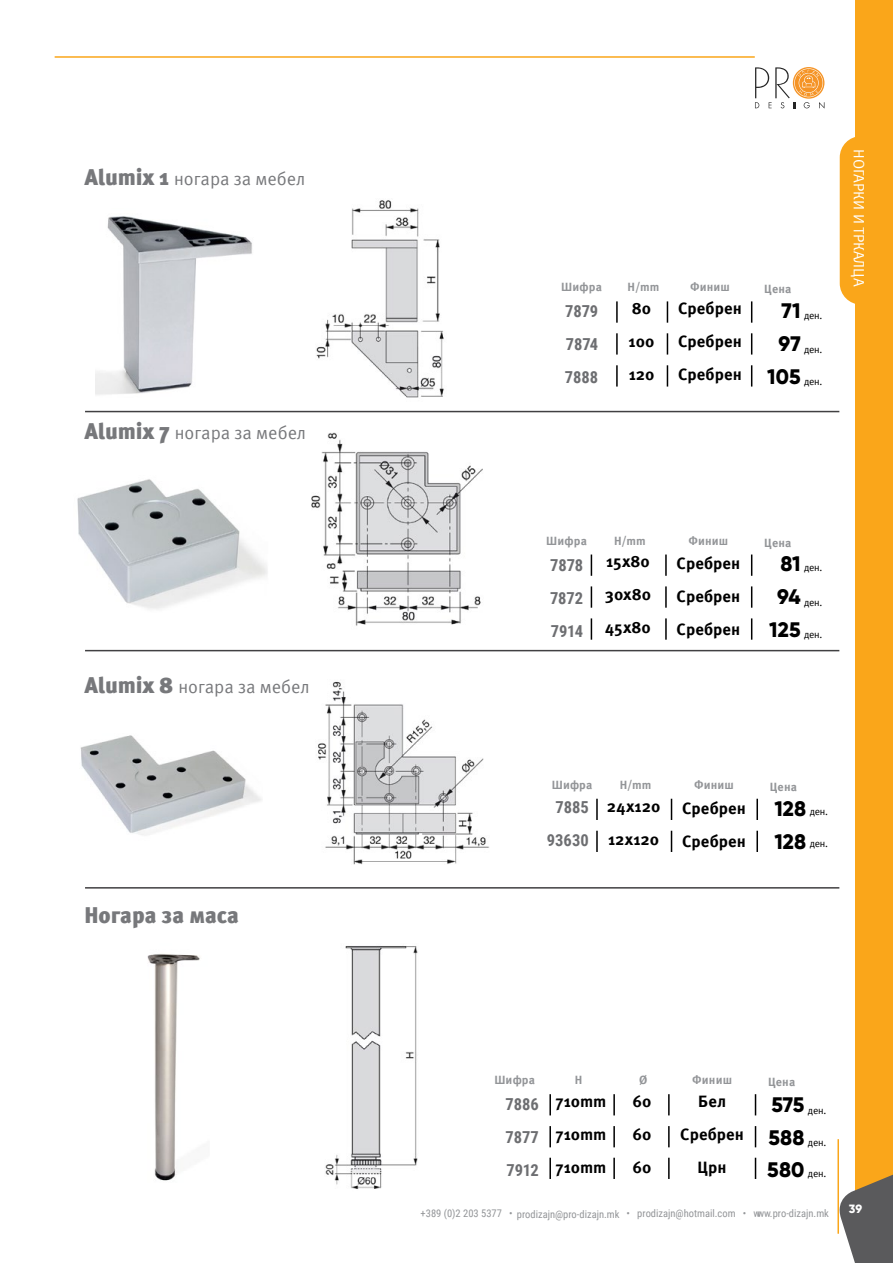
<style>
.page{position:relative;width:893px;height:1263px;background:#fff}
.page>*{position:absolute;margin:0;border:0;box-sizing:border-box;transform-origin:0 0}
.t1{font:900 22.5px "Meta Pro";color:#77787b}
.t2{font:800 21px/33px "Gilroy";letter-spacing:.005em;color:#000;text-align:right}
.t3{font:18px "Meta Pro";color:#77787b}
.t4{font:700 16.5px/33px "Meta Pro";letter-spacing:.005em;color:#000;text-align:justify}
.t5{font:700 16.5px/33px "Roboto Condensed";letter-spacing:-.005em;color:#6d6e71;text-align:justify}
.t6{font:15px "Meta Pro";color:#fff}
.t7{font:700 12px "Meta Pro";letter-spacing:.01em;color:#939598}
.t8{font:800 12px "Gilroy";color:#fff}
.t9{font:10.5px "Roboto Condensed";color:#939598}
.t10{font:10.2px "Meta Pro";letter-spacing:-.025em;color:#000}
.s1{font-weight:900;font-size:22.5px}
</style>
<div class="page">
<div style="left:856px;top:0;width:37px;height:1213px;background:#faa61a"></div>
<svg style="left:839px;top:1143px;width:54px;height:120px"></svg>
<hr style="left:837px;top:1139px;width:2px;height:95px;background:#faa61a">
<svg style="left:755px;top:67px;width:69px;height:42px"></svg>
<hr style="left:55px;top:56px;width:700px;height:2px;background:#faa61a">
<svg style="left:840px;top:136px;width:16px;height:169px"></svg>
<img style="left:318px;top:681px;width:171px;height:184px">
<svg style="left:667px;top:301px;width:1px;height:22px"></svg>
<hr style="left:665px;top:554px;width:2px;height:22px;background:#000">
<svg style="left:671px;top:799px;width:1px;height:21px"></svg>
<svg style="left:671px;top:831px;width:1px;height:21px"></svg>
<hr style="left:616px;top:301px;width:2px;height:22px;background:#000">
<svg style="left:591px;top:554px;width:1px;height:22px"></svg>
<hr style="left:596px;top:799px;width:2px;height:21px;background:#000">
<hr style="left:596px;top:831px;width:2px;height:21px;background:#000">
<svg style="left:667px;top:333px;width:1px;height:22px"></svg>
<hr style="left:665px;top:586px;width:2px;height:22px;background:#000">
<svg style="left:667px;top:365px;width:1px;height:22px"></svg>
<hr style="left:665px;top:618px;width:2px;height:22px;background:#000">
<hr style="left:616px;top:333px;width:2px;height:22px;background:#000">
<svg style="left:591px;top:586px;width:1px;height:22px"></svg>
<hr style="left:616px;top:365px;width:2px;height:22px;background:#000">
<svg style="left:591px;top:618px;width:1px;height:22px"></svg>
<svg style="left:751px;top:301px;width:1px;height:22px"></svg>
<svg style="left:751px;top:554px;width:1px;height:22px"></svg>
<hr style="left:756px;top:799px;width:2px;height:21px;background:#000">
<hr style="left:756px;top:831px;width:2px;height:21px;background:#000">
<svg style="left:751px;top:333px;width:1px;height:22px"></svg>
<svg style="left:751px;top:586px;width:1px;height:22px"></svg>
<svg style="left:751px;top:365px;width:1px;height:22px"></svg>
<svg style="left:751px;top:618px;width:1px;height:22px"></svg>
<img style="left:316px;top:200px;width:128px;height:198px">
<img style="left:95px;top:216px;width:157px;height:179px">
<img style="left:311px;top:432px;width:172px;height:194px">
<img style="left:77px;top:479px;width:191px;height:130px">
<img style="left:80px;top:735px;width:182px;height:100px">
<hr style="left:85px;top:411px;width:754px;height:1px;background:#414042">
<hr style="left:85px;top:650px;width:754px;height:1px;background:#414042">
<hr style="left:85px;top:887px;width:754px;height:1px;background:#414042">
<hr style="left:668px;top:1094px;width:2px;height:21px;background:#000">
<hr style="left:613px;top:1094px;width:2px;height:21px;background:#000">
<hr style="left:549px;top:1094px;width:2px;height:21px;background:#000">
<hr style="left:668px;top:1126px;width:2px;height:21px;background:#000">
<hr style="left:668px;top:1158px;width:2px;height:21px;background:#000">
<hr style="left:613px;top:1126px;width:2px;height:21px;background:#000">
<hr style="left:613px;top:1158px;width:2px;height:21px;background:#000">
<hr style="left:549px;top:1126px;width:2px;height:21px;background:#000">
<hr style="left:549px;top:1158px;width:2px;height:21px;background:#000">
<svg style="left:755px;top:1094px;width:1px;height:21px"></svg>
<svg style="left:755px;top:1126px;width:1px;height:21px"></svg>
<svg style="left:755px;top:1158px;width:1px;height:21px"></svg>
<img style="left:325px;top:946px;width:93px;height:243px">
<img style="left:147px;top:954px;width:53px;height:227px">
<p class="t3" style="left:84px;top:166px;width:222px"><span class="s1">Alumix 1</span> ногара за мебел</p>
<p class="t3" style="left:84px;top:419px;width:223px"><span class="s1">Alumix 7</span> ногара за мебел</p>
<p class="t3" style="left:84px;top:673px;width:227px"><span class="s1">Alumix 8</span> ногара за мебел</p>
<h1 class="t1" style="left:84px;top:897px;width:156px">Ногара за маса</h1>
<p class="t7" style="left:561px;top:278px;width:42px">Шифра</p>
<p class="t5" style="left:565px;top:294px;width:35px">7879<br>7874<br>7888</p>
<p class="t7" style="left:628px;top:278px;width:33px">H/mm</p>
<p class="t4" style="left:629px;top:291px;width:27px;text-align:left">80<br>100<br>120</p>
<p class="t7" style="left:690px;top:278px;width:41px">Финиш</p>
<p class="t4" style="left:678px;top:291px;width:65px">Сребрен Сребрен Сребрен</p>
<p class="t7" style="left:764px;top:280px;width:29px">Цена</p>
<p class="t2" style="left:767px;top:294px;width:35px">71<br>97<br>105</p>
<p class="t10" style="left:804px;top:308px;width:20px">ден.</p>
<p class="t10" style="left:804px;top:342px;width:20px">ден.</p>
<p class="t10" style="left:804px;top:373px;width:20px">ден.</p>
<p class="t6" style="left:870px;top:149px;width:139px;rotate:90deg">НОГАРКИ И ТРКАЛЦА</p>
<p class="t7" style="left:546px;top:531px;width:42px">Шифра</p>
<p class="t5" style="left:550px;top:548px;width:35px">7878<br>7872<br>7914</p>
<p class="t7" style="left:614px;top:531px;width:33px">H/mm</p>
<p class="t4" style="left:605px;top:544px;width:48px">15x80<br>30x80<br>45x80</p>
<p class="t7" style="left:688px;top:531px;width:41px">Финиш</p>
<p class="t4" style="left:676px;top:546px;width:65px">Сребрен Сребрен Сребрен</p>
<p class="t7" style="left:764px;top:533px;width:29px">Цена</p>
<p class="t2" style="left:769px;top:547px;width:33px;text-align:center">81<br>94<br>125</p>
<p class="t10" style="left:804px;top:560px;width:20px">ден.</p>
<p class="t10" style="left:804px;top:595px;width:20px">ден.</p>
<p class="t10" style="left:804px;top:627px;width:20px">ден.</p>
<p class="t7" style="left:552px;top:775px;width:42px">Шифра</p>
<p class="t5" style="left:547px;top:790px;width:43px;text-align:center">7885<br>93630</p>
<p class="t7" style="left:620px;top:775px;width:33px">H/mm</p>
<p class="t4" style="left:607px;top:789px;width:55px">24x120<br>12x120</p>
<p class="t7" style="left:694px;top:775px;width:41px">Финиш</p>
<p class="t4" style="left:682px;top:790px;width:65px">Сребрен<br>Сребрен</p>
<p class="t7" style="left:770px;top:777px;width:29px">Цена</p>
<p class="t2" style="left:774px;top:792px;width:33px;text-align:left">128<br>128</p>
<p class="t10" style="left:810px;top:804px;width:20px">ден.</p>
<p class="t10" style="left:810px;top:836px;width:20px">ден.</p>
<p class="t7" style="left:494px;top:1071px;width:42px">Шифра</p>
<p class="t7" style="left:575px;top:1071px;width:9px">H</p>
<p class="t7" style="left:639px;top:1071px;width:10px">Ø</p>
<p class="t7" style="left:692px;top:1071px;width:41px">Финиш</p>
<p class="t7" style="left:768px;top:1073px;width:29px">Цена</p>
<p class="t2" style="left:767px;top:1087px;width:39px;text-align:justify">575<br>588<br>580</p>
<p class="t4" style="left:632px;top:1084px;width:20px">60<br>60<br>60</p>
<p class="t4" style="left:680px;top:1084px;width:65px;text-align:center">Бел<br>Сребрен<br>Црн</p>
<p class="t5" style="left:505px;top:1087px;width:35px">7886<br>7877<br>7912</p>
<p class="t10" style="left:808px;top:1102px;width:20px">ден.</p>
<p class="t4" style="left:555px;top:1084px;width:53px">710mm 710mm 710mm</p>
<p class="t10" style="left:808px;top:1134px;width:20px">ден.</p>
<p class="t10" style="left:808px;top:1166px;width:20px">ден.</p>
<p class="t9" style="left:421px;top:1206px;width:410px">+389 (0)2 203 5377 • prodizajn@pro-dizajn.mk • prodizajn@hotmail.com • www.pro-dizajn.mk</p>
<p class="t8" style="left:849px;top:1201px;width:15px">39</p>
</div>
